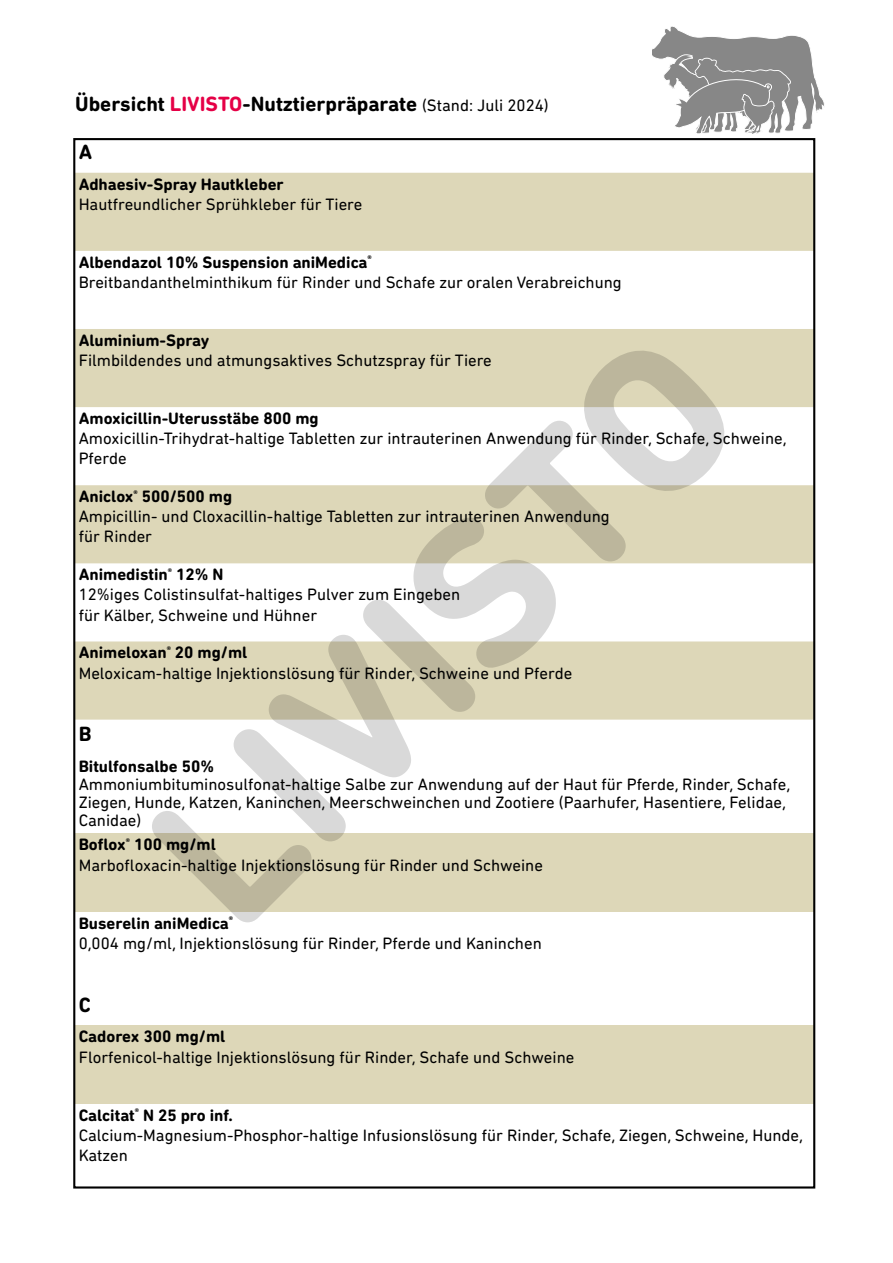
<style>
.page{position:relative;width:893px;height:1263px;background:#fff}
.page>*{position:absolute;margin:0;border:0;box-sizing:border-box;transform-origin:0 0}
.t1{font:700 210px "DIN Next Rounded LT Pro";color:#000}
.t2{font:700 21px "DIN Next Rounded LT Pro";color:#000}
.t3{font:16.8px/20.1px "DIN Next Rounded LT Pro";color:#000}
.t4{font:700 16.8px "DIN Next Rounded LT Pro";color:#000}
.s1{color:#e50046}
.s2{font-weight:400;font-size:16.8px}
.s3{font-weight:700}
</style>
<div class="page">
<svg style="left:652px;top:26px;width:172px;height:108px"></svg>
<svg style="left:76px;top:173px;width:736px;height:547px;fill:#ddd7b8"></svg>
<div style="left:74px;top:833px;width:740px;height:79px;background:#ddd7b8"></div>
<div style="left:74px;top:1025px;width:740px;height:79px;background:#ddd7b8"></div>
<p class="t2" style="left:75px;top:92px;width:475px">Übersicht <span class="s1">LIVISTO</span>-Nutztierpräparate <span class="s2">(Stand: Juli 2024)</span></p>
<p class="t2" style="left:79px;top:139px;width:15px">A</p>
<p class="t4" style="left:79px;top:174px;width:207px">Adhaesiv-Spray Hautkleber</p>
<p class="t3" style="left:79px;top:194px;width:285px">Hautfreundlicher Sprühkleber für Tiere</p>
<p class="t3" style="left:79px;top:252px;width:545px"><span class="s3">Albendazol 10% Suspension aniMedica</span><sup>®<br></sup>Breitbandanthelminthikum für Rinder und Schafe zur oralen Verabreichung</p>
<h1 class="t1" style="left:100px;top:800px;width:727px;rotate:-45deg">LIVISTO</h1>
<p class="t4" style="left:79px;top:330px;width:132px">Aluminium-Spray</p>
<p class="t3" style="left:79px;top:350px;width:415px">Filmbildendes und atmungsaktives Schutzspray für Tiere</p>
<p class="t4" style="left:79px;top:408px;width:242px">Amoxicillin-Uterusstäbe 800 mg</p>
<p class="t3" style="left:79px;top:428px;width:709px">Amoxicillin-Trihydrat-haltige Tabletten zur intrauterinen Anwendung für Rinder, Schafe, Schweine,<br>Pferde</p>
<p class="t3" style="left:79px;top:486px;width:533px"><span class="s3">Aniclox</span><sup>®</sup> <span class="s3">500/500 mg<br></span>Ampicillin- und Cloxacillin-haltige Tabletten zur intrauterinen Anwendung für Rinder</p>
<p class="t3" style="left:79px;top:564px;width:383px"><span class="s3">Animedistin</span><sup>®</sup> <span class="s3">12% N<br></span>12%iges Colistinsulfat-haltiges Pulver zum Eingeben für Kälber, Schweine und Hühner</p>
<p class="t3" style="left:79px;top:642px;width:495px"><span class="s3">Animeloxan</span><sup>®</sup> <span class="s3">20 mg/ml<br></span>Meloxicam-haltige Injektionslösung für Rinder, Schweine und Pferde</p>
<p class="t2" style="left:79px;top:722px;width:14px">B</p>
<p class="t4" style="left:79px;top:757px;width:137px">Bitulfonsalbe 50%</p>
<p class="t3" style="left:79px;top:775px;width:713px;line-height:18px">Ammoniumbituminosulfonat-haltige Salbe zur Anwendung auf der Haut für Pferde, Rinder, Schafe,<br>Ziegen, Hunde, Katzen, Kaninchen, Meerschweinchen und Zootiere (Paarhufer, Hasentiere, Felidae,<br>Canidae)</p>
<p class="t3" style="left:79px;top:834px;width:466px"><span class="s3">Boflox</span><sup>®</sup> <span class="s3">100 mg/ml<br></span>Marbofloxacin-haltige Injektionslösung für Rinder und Schweine</p>
<p class="t3" style="left:79px;top:912px;width:465px"><span class="s3">Buserelin aniMedica</span><sup>®<br></sup>0,004 mg/ml, Injektionslösung für Rinder, Pferde und Kaninchen</p>
<p class="t2" style="left:79px;top:992px;width:14px">C</p>
<p class="t4" style="left:79px;top:1027px;width:148px">Cadorex 300 mg/ml</p>
<p class="t3" style="left:79px;top:1047px;width:497px">Florfenicol-haltige Injektionslösung für Rinder, Schafe und Schweine</p>
<p class="t3" style="left:79px;top:1104px;width:726px"><span class="s3">Calcitat</span><sup>®</sup> <span class="s3">N 25 pro inf.<br></span>Calcium-Magnesium-Phosphor-haltige Infusionslösung für Rinder, Schafe, Ziegen, Schweine, Hunde,<br>Katzen</p>
</div>
